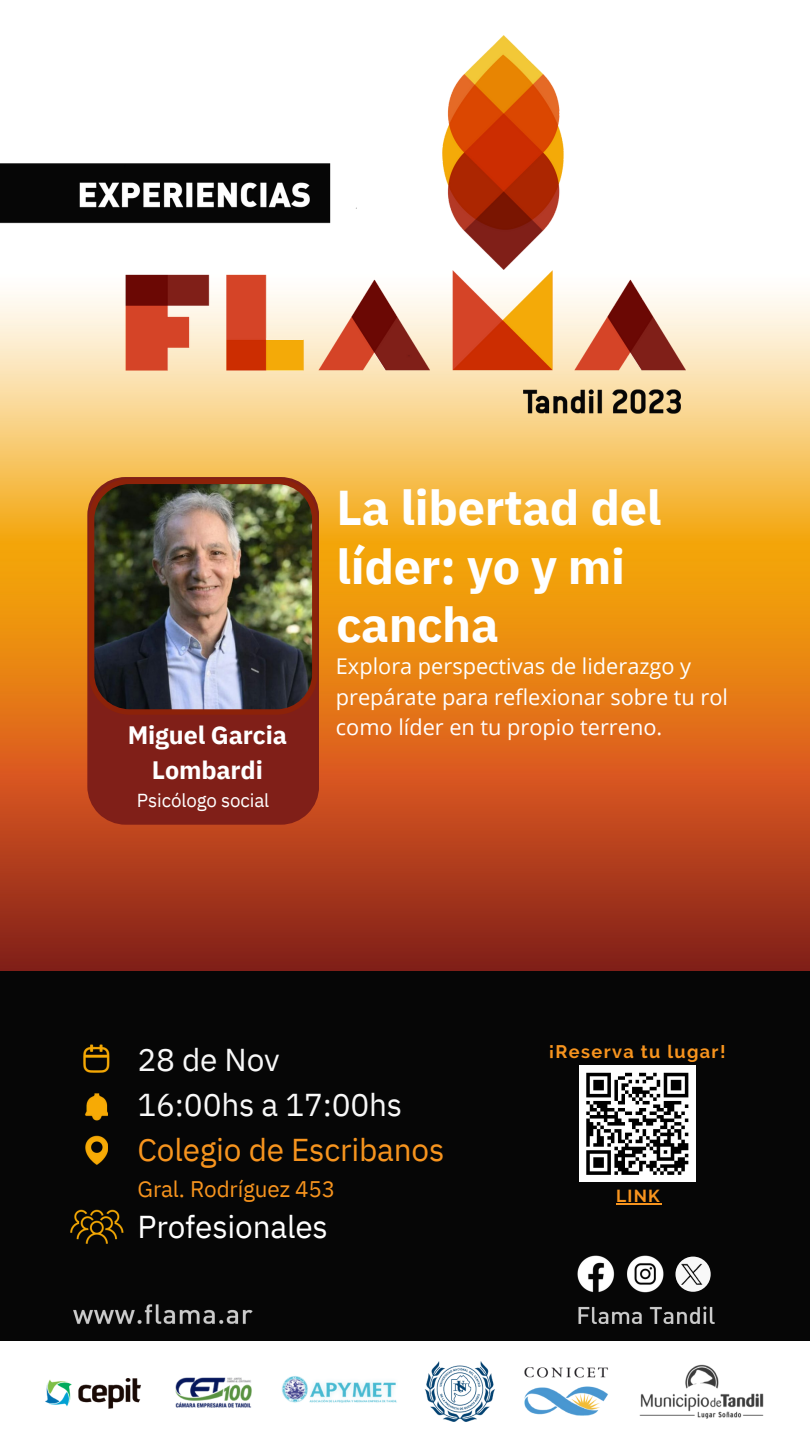
<style>
.page{position:relative;width:810px;height:1440px;background:#fff}
.page>*{position:absolute;margin:0;border:0;box-sizing:border-box;transform-origin:0 0}
.t1{font:700 48.75px/58.5px "IBM Plex Sans";letter-spacing:-.005em;color:#fff}
.t2{font:31.58px "IBM Plex Sans";letter-spacing:-.005em;color:#f8f8f8}
.t3{font:31.58px "IBM Plex Sans";letter-spacing:-.005em;color:#f7941e}
.t4{font:31.58px "IBM Plex Sans";letter-spacing:-.005em;color:#fff}
.t5{font:700 25.12px/34.9px "IBM Plex Sans";letter-spacing:-.005em;color:#fff;text-align:center}
.t6{font:22.5px "IBM Plex Sans";letter-spacing:-.005em;color:#f7941e}
.t7{font:21.75px/30.4px "Open Sans";color:#fff}
.t8{font:18.75px "IBM Plex Sans";letter-spacing:-.005em;color:#fff}
.t9{font:700 18.08px "Raleway";letter-spacing:.075em;color:#f7941e}
.t10{font:700 17.33px "Raleway";color:#f7941e}
</style>
<div class="page">
<img style="left:0;top:294px;width:810px;height:1047px">
<img style="left:0;top:163px;width:124px;height:61px">
<img style="left:124px;top:35px;width:562px;height:387px">
<hr style="left:616px;top:1203px;width:45px;height:2px;background:#f7941e">
<div style="left:87px;top:477px;width:232px;height:348px;background:#801f18"></div>
<img style="left:89px;top:479px;width:228px;height:236px">
<img style="left:559px;top:1248px;width:162px;height:50px">
<div style="left:675px;top:1257px;width:36px;height:35px;background:#f8f8f8;border-radius:50%"></div>
<img style="left:682px;top:1263px;width:21px;height:22px">
<img style="left:66px;top:1299px;width:198px;height:28px">
<img style="left:559px;top:1303px;width:169px;height:24px">
<img style="left:45px;top:1378px;width:96px;height:31px">
<img style="left:424px;top:1362px;width:71px;height:60px">
<img style="left:524px;top:1367px;width:84px;height:49px">
<img style="left:281px;top:1376px;width:116px;height:27px">
<img style="left:175px;top:1377px;width:77px;height:31px">
<img style="left:639px;top:1364px;width:125px;height:55px">
<img style="left:66px;top:1205px;width:60px;height:47px">
<img style="left:84px;top:1132px;width:24px;height:41px">
<img style="left:79px;top:1041px;width:33px;height:38px">
<img style="left:84px;top:1086px;width:24px;height:40px">
<div style="left:579px;top:1066px;width:116px;height:116px;background:#fff"></div>
<svg style="left:586px;top:1072px;width:103px;height:103px"></svg>
<p class="t5" style="left:128px;top:717px;width:161px">Miguel Garcia<br>Lombardi</p>
<p class="t8" style="left:137px;top:788px;width:134px">Psicólogo social</p>
<p class="t1" style="left:336px;top:478px;width:327px">La libertad del líder: yo y mi cancha</p>
<p class="t7" style="left:336px;top:651px;width:394px">Explora perspectivas de liderazgo y prepárate para reflexionar sobre tu rol como líder en tu propio terreno.</p>
<p class="t2" style="left:138px;top:1039px;width:144px">28 de Nov</p>
<p class="t2" style="left:138px;top:1084px;width:266px">16:00hs a 17:00hs</p>
<p class="t3" style="left:138px;top:1129px;width:308px">Colegio de Escribanos</p>
<p class="t6" style="left:138px;top:1173px;width:199px">Gral. Rodríguez 453</p>
<p class="t4" style="left:138px;top:1206px;width:192px">Profesionales</p>
<p class="t9" style="left:549px;top:1041px;width:178px">¡Reserva tu lugar!</p>
<p class="t10" style="left:616px;top:1186px;width:45px">LINK</p>
</div>
